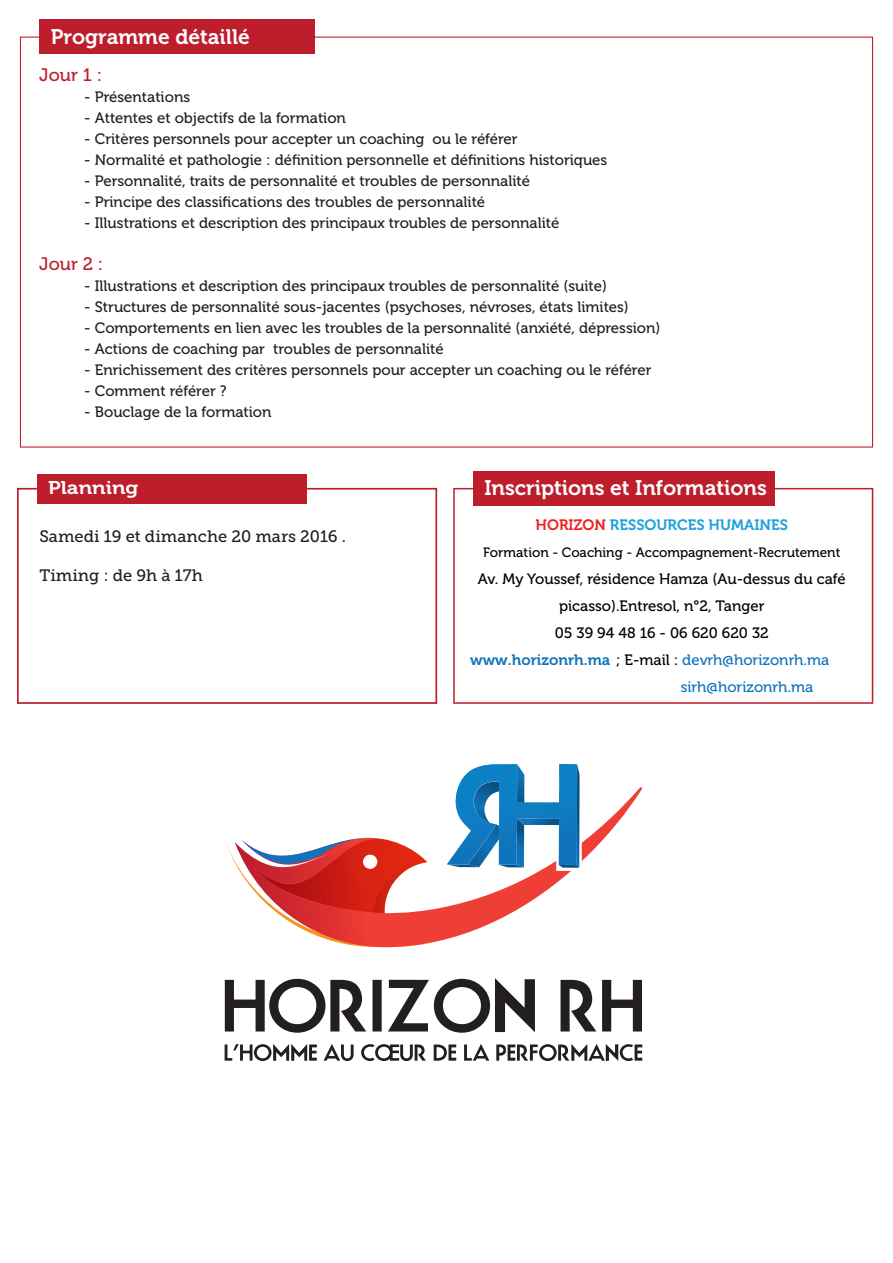
<style>
.page{position:relative;width:893px;height:1263px;background:#fff}
.page>*{position:absolute;margin:0;border:0;box-sizing:border-box;transform-origin:0 0}
.t1{font:21px "Museo 700";color:#fff}
.t2{font:18.3px "Museo 700";color:#fff;scale:1.14 1}
.t3{font:18px "Museo 500";color:#be1d2c}
.t4{font:16.5px "Museo Slab 500";color:#231f20}
.t5{font:15px "Museo 500";color:#231f20}
.t6{font:15px "Museo 500";color:#000}
.t7{font:15px "Museo 500";color:#1074bc}
.t8{font:15px "Museo 700";color:#1fa0db}
.t9{font:13.5px "Museo 500";color:#000}
.s1{color:#ee2223}
.s2{font-family:"Museo 700"}
.s3{color:#000}
</style>
<div class="page">
<div style="left:17px;top:488px;width:420px;height:216px;border:2px solid #be1d2c"></div>
<div style="left:37px;top:474px;width:270px;height:29px;background:#be1d2c"></div>
<div style="left:453px;top:488px;width:420px;height:216px;border:2px solid #be1d2c"></div>
<div style="left:473px;top:471px;width:301px;height:34px;background:#be1d2c"></div>
<div style="left:39px;top:20px;width:276px;height:34px;background:#be1d2c"></div>
<svg style="left:225px;top:979px;width:141px;height:54px"></svg>
<div style="left:372px;top:980px;width:10px;height:51px;background:#231f20"></div>
<svg style="left:388px;top:978px;width:147px;height:55px"></svg>
<svg style="left:560px;top:980px;width:36px;height:51px"></svg>
<svg style="left:602px;top:980px;width:40px;height:51px"></svg>
<svg style="left:225px;top:1044px;width:92px;height:17px"></svg>
<svg style="left:324px;top:1044px;width:30px;height:17px"></svg>
<svg style="left:361px;top:1044px;width:65px;height:17px"></svg>
<svg style="left:434px;top:1044px;width:22px;height:17px"></svg>
<svg style="left:464px;top:1044px;width:25px;height:17px"></svg>
<svg style="left:496px;top:1044px;width:146px;height:17px"></svg>
<svg style="left:226px;top:764px;width:416px;height:184px"></svg>
<h1 class="t1" style="left:51px;top:25px;width:201px">Programme détaillé</h1>
<p class="t3" style="left:39px;top:65px;width:64px">Jour 1 :</p>
<p class="t5" style="left:84px;top:89px;width:107px">- Présentations</p>
<p class="t5" style="left:84px;top:110px;width:263px">- Attentes et objectifs de la formation</p>
<p class="t5" style="left:84px;top:131px;width:435px">- Critères personnels pour accepter un coaching ou le référer</p>
<p class="t5" style="left:84px;top:152px;width:525px">- Normalité et pathologie : définition personnelle et définitions historiques</p>
<p class="t5" style="left:84px;top:173px;width:447px">- Personnalité, traits de personnalité et troubles de personnalité</p>
<p class="t5" style="left:84px;top:194px;width:402px">- Principe des classifications des troubles de personnalité</p>
<p class="t5" style="left:84px;top:215px;width:477px">- Illustrations et description des principaux troubles de personnalité</p>
<p class="t3" style="left:39px;top:254px;width:65px">Jour 2 :</p>
<p class="t5" style="left:84px;top:278px;width:524px">- Illustrations et description des principaux troubles de personnalité (suite)</p>
<p class="t5" style="left:84px;top:299px;width:546px">- Structures de personnalité sous-jacentes (psychoses, névroses, états limites)</p>
<p class="t5" style="left:84px;top:320px;width:578px">- Comportements en lien avec les troubles de la personnalité (anxiété, dépression)</p>
<p class="t5" style="left:84px;top:341px;width:361px">- Actions de coaching par troubles de personnalité</p>
<p class="t5" style="left:84px;top:362px;width:569px">- Enrichissement des critères personnels pour accepter un coaching ou le référer</p>
<p class="t5" style="left:84px;top:383px;width:144px">- Comment référer ?</p>
<p class="t5" style="left:84px;top:404px;width:189px">- Bouclage de la formation</p>
<p class="t2" style="left:48px;top:478px;width:81px">Planning</p>
<h1 class="t1" style="left:484px;top:476px;width:284px">Inscriptions et Informations</h1>
<p class="t4" style="left:39px;top:527px;width:308px">Samedi 19 et dimanche 20 mars 2016 .</p>
<p class="t4" style="left:39px;top:566px;width:165px">Timing : de 9h à 17h</p>
<p class="t8" style="left:536px;top:517px;width:254px"><span class="s1">HORIZON</span> RESSOURCES HUMAINES</p>
<p class="t9" style="left:483px;top:545px;width:359px">Formation - Coaching - Accompagnement-Recrutement</p>
<p class="t6" style="left:478px;top:571px;width:369px">Av. My Youssef, résidence Hamza (Au-dessus du café</p>
<p class="t6" style="left:559px;top:598px;width:207px">picasso).Entresol, n°2, Tanger</p>
<p class="t6" style="left:555px;top:625px;width:216px">05 39 94 48 16 - 06 620 620 32</p>
<p class="t7" style="left:470px;top:652px;width:361px"><span class="s2">www.horizonrh.ma</span> <span class="s3">; E-mail :</span> devrh@horizonrh.ma</p>
<p class="t7" style="left:681px;top:679px;width:134px">sirh@horizonrh.ma</p>
</div>
